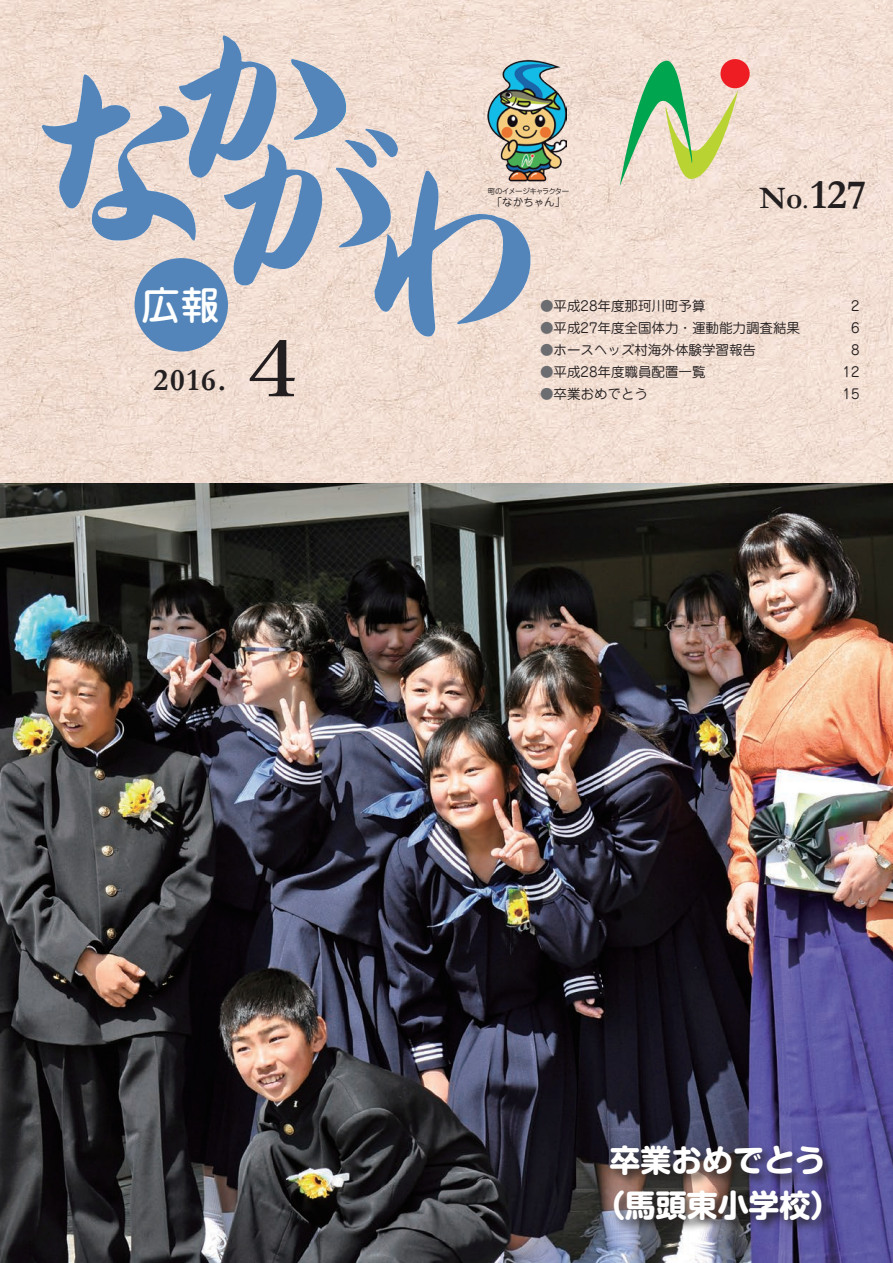
<style>
.page{position:relative;width:893px;height:1263px;background:#fff}
.page>*{position:absolute;margin:0;border:0;box-sizing:border-box;transform-origin:0 0}
.t1{font:500 76.5px "Koz Min Pro";color:#231f20;scale:1.2 1}
.t2{font:700 42px "Garamond";color:#231f20}
.t3{font:500 39px "Jun 34 Pro";color:#fff}
.t4{font:700 31.5px "Garamond";letter-spacing:.06em;color:#231f20}
.t5{font:700 30.9px/45px "Shin M Go Pro";color:#fff;text-align:center}
.t6{font:13.5px "Jun 201 Pro";color:#231f20}
.t7{font:10.5px "Jun 201 Pro";color:#231f20}
.t8{font:7.5px "Jun 201 Pro";letter-spacing:-.11em;color:#231f20}
.s1{font-size:22.5px}
.s2{color:#6c6d70}
</style>
<div class="page">
<img style="left:0;top:0;width:893px;height:1263px">
<img style="left:533px;top:59px;width:34px;height:122px">
<svg style="left:620px;top:59px;width:118px;height:127px"></svg>
<div style="left:720px;top:59px;width:30px;height:29px;background:#ee1d23;border-radius:50%"></div>
<div style="left:135px;top:258px;width:93px;height:94px;background:#5385ba;border-radius:50%"></div>
<svg style="left:42px;top:36px;width:491px;height:302px"></svg>
<div style="left:607px;top:1143px;width:229px;height:90px;background:#231f20;opacity:.85"></div>
<h3 class="t3" style="left:141px;top:274px;width:79px">広報</h3>
<h3 class="t4" style="left:153px;top:358px;width:74px">2016.</h3>
<h1 class="t1" style="left:226px;top:313px;width:78px">４</h1>
<p class="t8" style="left:488px;top:185px;width:83px">町のイメージキャラクター</p>
<h2 class="t2" style="left:802px;top:166px;width:66px"><span class="s1">.</span>127</h2>
<h3 class="t4" style="left:759px;top:176px;width:44px">No</h3>
<p class="t7" style="left:492px;top:193px;width:75px">「なかちゃん」</p>
<p class="t6" style="left:540px;top:295px;width:167px"><span class="s2">●</span>平成28年度那珂川町予算</p>
<p class="t6" style="left:851px;top:295px;width:10px">2</p>
<p class="t6" style="left:540px;top:317px;width:262px"><span class="s2">●</span>平成27年度全国体力・運動能力調査結果</p>
<p class="t6" style="left:851px;top:317px;width:10px">6</p>
<p class="t6" style="left:540px;top:339px;width:217px"><span class="s2">●</span>ホースヘッズ村海外体験学習報告</p>
<p class="t6" style="left:851px;top:339px;width:10px">8</p>
<p class="t6" style="left:540px;top:361px;width:167px"><span class="s2">●</span>平成28年度職員配置一覧</p>
<p class="t6" style="left:842px;top:361px;width:19px">12</p>
<p class="t6" style="left:540px;top:383px;width:109px"><span class="s2">●</span>卒業おめでとう</p>
<p class="t6" style="left:842px;top:383px;width:19px">15</p>
<h3 class="t5" style="left:594px;top:1134px;width:249px">卒業おめでとう（馬頭東小学校(</h3>
</div>
